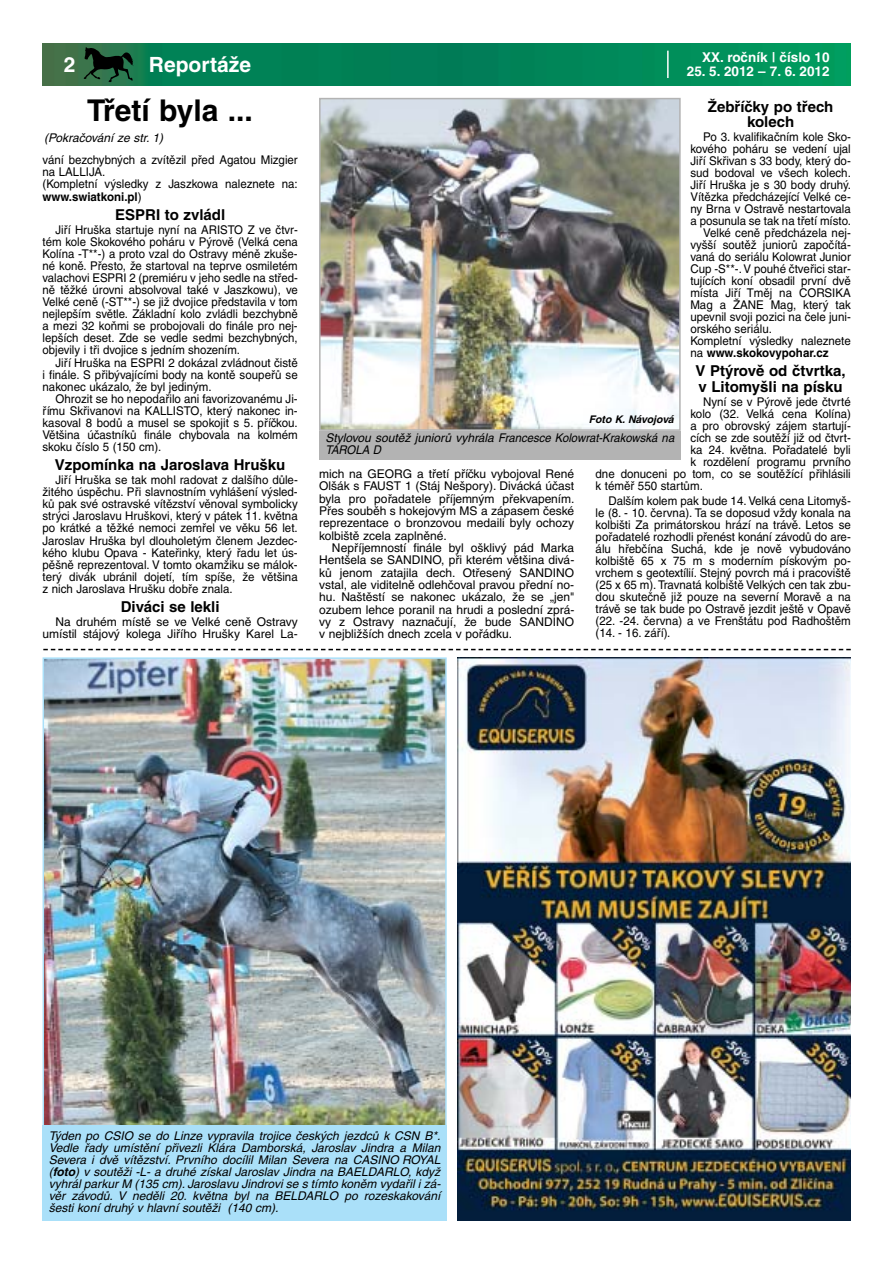
<style>
.page{position:relative;width:893px;height:1262px;background:#fff}
.page>*{position:absolute;margin:0;border:0;box-sizing:border-box;transform-origin:0 0}
.t1{font:700 30px "Helvetica CE";color:#000}
.t2{font:700 21px "Helvetica CE";color:#fff}
.t3{font:700 15px/15px "Helvetica CE";color:#000;text-align:center}
.t4{font:700 13.5px "Helvetica CE";color:#fff}
.t5{font:12px/12px "Helvetica CE";color:#000;text-align:justify;scale:.96 1}
.t6{font:12px/12.3px "Helvetica CE";color:#000;text-align:justify}
.t7{font:italic 12px/12px "Helvetica CE";color:#000;text-align:justify}
.t8{font:12px/12px "Helvetica CE";color:#000;text-align:justify;scale:.95 1}
.t9{font:700 12px "Helvetica CE";color:#000;scale:.96 1}
.t10{font:italic 700 10.5px "Helvetica CE";color:#000}
.s1{font-weight:400}
.s2{font-weight:700}
</style>
<div class="page">
<img style="left:43px;top:43px;width:807px;height:42px">
<svg style="left:84px;top:47px;width:50px;height:35px;background:#1d492f"></svg>
<svg style="left:667px;top:51px;width:1px;height:27px"></svg>
<img style="left:457px;top:658px;width:393px;height:562px">
<svg style="left:43px;top:649px;width:807px;height:1px"></svg>
<img style="left:46px;top:660px;width:397px;height:464px">
<div style="left:43px;top:657px;width:403px;height:470px;border:2px solid #aae0f9"></div>
<div style="left:43px;top:1125px;width:403px;height:95px;background:#aae0f9"></div>
<img style="left:322px;top:101px;width:355px;height:327px">
<div style="left:319px;top:98px;width:361px;height:333px;border:2px solid #b3b3b3"></div>
<div style="left:319px;top:430px;width:361px;height:29px;background:#b3b3b3"></div>
<p class="t4" style="left:702px;top:52px;width:129px">XX. ročník | číslo 10</p>
<h2 class="t2" style="left:64px;top:57px;width:13px">2</h2>
<h2 class="t2" style="left:149px;top:57px;width:104px">Reportáže</h2>
<p class="t4" style="left:686px;top:66px;width:144px">25. 5. 2012 – 7. 6. 2012</p>
<h1 class="t1" style="left:87px;top:99px;width:167px">Třetí byla ...</h1>
<p class="t7" style="left:44px;top:133px;width:120px">(Pokračování ze str. 1)</p>
<p class="t3" style="left:707px;top:101px;width:127px">Žebříčky po třech kolech</p>
<p class="t5" style="left:703px;top:132px;width:155px">Po 3. kvalifikačním kole Sko-</p>
<p class="t5" style="left:690px;top:144px;width:169px">kového poháru se vedení ujal</p>
<p class="t5" style="left:690px;top:156px;width:169px">Jiří Skřivan s 33 body, který do-</p>
<p class="t5" style="left:690px;top:168px;width:169px">sud bodoval ve všech kolech.</p>
<p class="t5" style="left:690px;top:180px;width:169px">Jiří Hruška je s 30 body druhý.</p>
<p class="t5" style="left:690px;top:192px;width:169px">Vítězka předcházející Velké ce-</p>
<p class="t5" style="left:690px;top:204px;width:169px">ny Brna v Ostravě nestartovala</p>
<p class="t5" style="left:690px;top:216px;width:169px">a posunula se tak na třetí místo.</p>
<p class="t5" style="left:703px;top:228px;width:155px">Velké ceně předcházela nej-</p>
<p class="t5" style="left:690px;top:240px;width:169px">vyšší soutěž juniorů započítá-</p>
<p class="t5" style="left:690px;top:252px;width:169px">vaná do seriálu Kolowrat Junior</p>
<p class="t5" style="left:690px;top:264px;width:169px">Cup -S**-. V pouhé čtveřici star-</p>
<p class="t5" style="left:690px;top:276px;width:169px">tujících koní obsadil první dvě</p>
<p class="t5" style="left:690px;top:288px;width:169px">místa Jiří Tměj na CORSIKA</p>
<p class="t5" style="left:690px;top:300px;width:169px">Mag a ŽANE Mag, který tak</p>
<p class="t5" style="left:690px;top:312px;width:169px">upevnil svoji pozici na čele juni-</p>
<p class="t5" style="left:690px;top:324px;width:86px">orského seriálu.</p>
<p class="t5" style="left:690px;top:336px;width:169px">Kompletní výsledky naleznete</p>
<p class="t9" style="left:690px;top:349px;width:145px"><span class="s1">na</span> www.skokovypohar.cz</p>
<p class="t3" style="left:695px;top:365px;width:152px;text-align:left">V Ptýrově od čtvrtka, v Litomyšli na písku</p>
<p class="t5" style="left:703px;top:397px;width:155px">Nyní se v Pýrově jede čtvrté</p>
<p class="t5" style="left:690px;top:409px;width:169px">kolo (32. Velká cena Kolína)</p>
<p class="t5" style="left:690px;top:421px;width:169px">a pro obrovský zájem startují-</p>
<p class="t5" style="left:690px;top:433px;width:169px">cích se zde soutěží již od čtvrt-</p>
<p class="t5" style="left:690px;top:445px;width:169px">ka 24. května. Pořadatelé byli</p>
<p class="t5" style="left:690px;top:457px;width:169px">k rozdělení programu prvního</p>
<p class="t5" style="left:595px;top:469px;width:267px">dne donuceni po tom, co se soutěžící přihlásili</p>
<p class="t5" style="left:595px;top:481px;width:113px">k téměř 550 startům.</p>
<p class="t5" style="left:595px;top:496px;width:267px;text-indent:13px">Dalším kolem pak bude 14. Velká cena Litomyš&shy;le (8. - 10. června). Ta se doposud vždy konala na kolbišti Za primátorskou hrází na trávě. Letos se pořadatelé rozhodli přenést konání závodů do are&shy;álu hřebčína Suchá, kde je nově vybudováno kolbiště 65 x 75 m s moderním pískovým po&shy;vrchem s geotextílií. Stejný povrch má i pracoviště (25 x 65 m). Travnatá kolbiště Velkých cen tak zbu&shy;dou skutečně již pouze na severní Moravě a na trávě se tak bude po Ostravě jezdit ještě v Opavě (22. -24. června) a ve Frenštátu pod Radhoštěm (14. - 16. září).</p>
<p class="t5" style="left:43px;top:155px;width:267px;text-align:left">vání bezchybných a zvítězil před Agatou Mizgier na LALLIJA.<br>(Kompletní výsledky z Jaszkowa naleznete na: <span class="s2">www.swiatkoni.pl</span>)</p>
<p class="t3" style="left:115px;top:208px;width:112px">ESPRI to zvládl</p>
<p class="t8" style="left:43px;top:225px;width:270px;text-indent:13px">Jiří Hruška startuje nyní na ARISTO Z ve čtvr&shy;tém kole Skokového poháru v Pýrově (Velká cena Kolína -T**-) a proto vzal do Ostravy méně zkuše&shy;né koně. Přesto, že startoval na teprve osmiletém valachovi ESPRI 2 (premiéru v jeho sedle na střed&shy;ně těžké úrovni absolvoval také v Jaszkowu), ve Velké ceně (-ST**-) se již dvojice představila v tom nejlepším světle. Základní kolo zvládli bezchybně a mezi 32 koňmi se probojovali do finále pro nej&shy;lepších deset. Zde se vedle sedmi bezchybných, objevily i tři dvojice s jedním shozením.</p>
<p class="t5" style="left:43px;top:357px;width:267px;text-indent:13px">Jiří Hruška na ESPRI 2 dokázal zvládnout čistě i finále. S přibývajícími body na kontě soupeřů se nakonec ukázalo, že byl jediným.</p>
<p class="t5" style="left:43px;top:394px;width:267px;text-indent:13px">Ohrozit se ho nepodařilo ani favorizovanému Ji&shy;římu Skřivanovi na KALLISTO, který nakonec in&shy;kasoval 8 bodů a musel se spokojit s 5. příčkou.<br>Většina účastníků finále chybovala na kolmém skoku číslo 5 (150 cm).</p>
<p class="t3" style="left:55px;top:459px;width:232px">Vzpomínka na Jaroslava Hrušku</p>
<p class="t5" style="left:43px;top:475px;width:267px;text-indent:13px">Jiří Hruška se tak mohl radovat z dalšího důle&shy;žitého úspěchu. Při slavnostním vyhlášení výsled&shy;ků pak své ostravské vítězství věnoval symbolicky strýci Jaroslavu Hruškovi, který v pátek 11. května po krátké a těžké nemoci zemřel ve věku 56 let.<br>Jaroslav Hruška byl dlouholetým členem Jezdec&shy;kého klubu Opava - Kateřinky, který řadu let ús&shy;pěšně reprezentoval. V tomto okamžiku se málok&shy;terý divák ubránil dojetí, tím spíše, že většina z nich Jaroslava Hrušku dobře znala.</p>
<p class="t3" style="left:121px;top:600px;width:100px">Diváci se lekli</p>
<p class="t6" style="left:43px;top:617px;width:257px;text-align:right">Na druhém místě se ve Velké ceně Ostravy umístil stájový kolega Jiřího Hrušky Karel La-</p>
<p class="t10" style="left:588px;top:415px;width:87px">Foto K. Návojová</p>
<p class="t7" style="left:325px;top:433px;width:350px">Stylovou soutěž juniorů vyhrála Francesce Kolowrat-Krakowská na<br>TAROLA D</p>
<p class="t6" style="left:319px;top:469px;width:257px">mich na GEORG a třetí příčku vybojoval René Olšák s FAUST 1 (Stáj Nešpory). Divácká účast byla pro pořadatele příjemným překvapením.<br>Přes souběh s hokejovým MS a zápasem české reprezentace o bronzovou medaili byly ochozy kolbiště zcela zaplněné.</p>
<p class="t6" style="left:319px;top:543px;width:257px;text-indent:13px">Nepříjemností finále byl ošklivý pád Marka Hentšela se SANDINO, při kterém většina divá&shy;ků jenom zatajila dech. Otřesený SANDINO vstal, ale viditelně odlehčoval pravou přední no&shy;hu. Naštěstí se nakonec ukázalo, že se „jen" ozubem lehce poranil na hrudi a poslední zprá&shy;vy z Ostravy naznačují, že bude SANDINO v nejbližších dnech zcela v pořádku.</p>
<p class="t7" style="left:49px;top:1131px;width:393px">Týden po CSIO se do Linze vypravila trojice českých jezdců k CSN B*.<br>Vedle řady umístění přivezli Klára Damborská, Jaroslav Jindra a Milan Severa i dvě vítězství. Prvního docílil Milan Severa na CASINO ROYAL (<span class="s2">foto</span>) v soutěži -L- a druhé získal Jaroslav Jindra na BAELDARLO, když vyhrál parkur M (135 cm). Jaroslavu Jindrovi se s tímto koněm vydařil i zá&shy;věr závodů. V neděli 20. května byl na BELDARLO po rozeskakování šesti koní druhý v hlavní soutěži (140 cm).</p>
</div>
